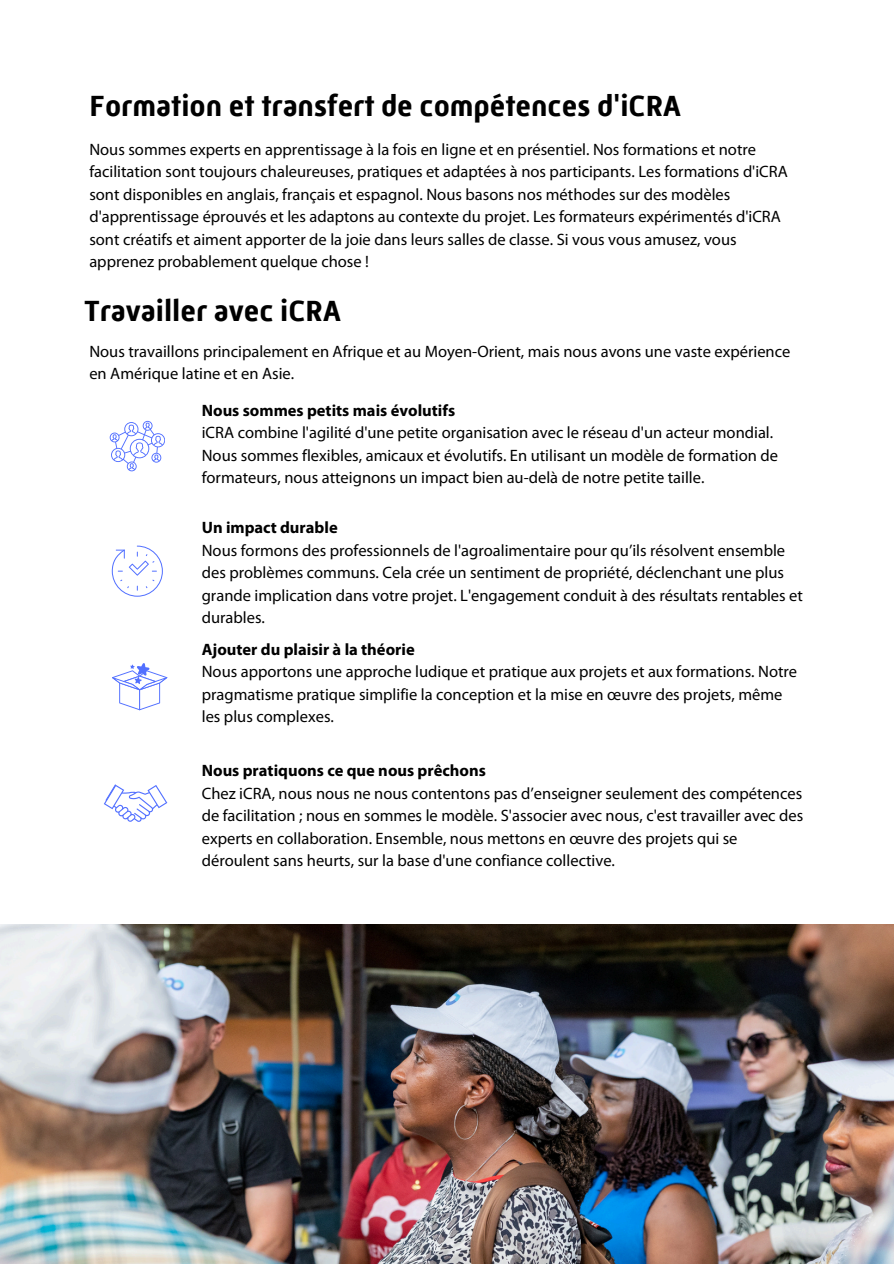
<style>
.page{position:relative;width:894px;height:1264px;background:#fff}
.page>*{position:absolute;margin:0;border:0;box-sizing:border-box;transform-origin:0 0}
.t1{font:700 30px "Mic 32 New W00";color:#000}
.t2{font:16.5px/22.5px "Myriad Pro";color:#000}
.t3{font:700 16.5px "Myriad Pro";color:#000}
</style>
<div class="page">
<svg style="left:104px;top:784px;width:63px;height:37px"></svg>
<svg style="left:110px;top:421px;width:55px;height:50px"></svg>
<svg style="left:112px;top:663px;width:55px;height:47px"></svg>
<svg style="left:112px;top:545px;width:50px;height:51px"></svg>
<img style="left:0;top:924px;width:892px;height:339px">
<h1 class="t1" style="left:89px;top:88px;width:593px">Formation et transfert de compétences d'iCRA</h1>
<p class="t2" style="left:89px;top:138px;width:699px">Nous sommes experts en apprentissage à la fois en ligne et en présentiel. Nos formations et notre facilitation sont toujours chaleureuses, pratiques et adaptées à nos participants. Les formations d'iCRA sont disponibles en anglais, français et espagnol. Nous basons nos méthodes sur des modèles d'apprentissage éprouvés et les adaptons au contexte du projet. Les formateurs expérimentés d'iCRA sont créatifs et aiment apporter de la joie dans leurs salles de classe. Si vous vous amusez, vous apprenez probablement quelque chose !</p>
<h1 class="t1" style="left:84px;top:293px;width:258px">Travailler avec iCRA</h1>
<p class="t2" style="left:89px;top:339px;width:702px">Nous travaillons principalement en Afrique et au Moyen-Orient, mais nous avons une vaste expérience en Amérique latine et en Asie.</p>
<p class="t3" style="left:202px;top:399px;width:255px">Nous sommes petits mais évolutifs</p>
<p class="t2" style="left:202px;top:421px;width:577px">iCRA combine l'agilité d'une petite organisation avec le réseau d'un acteur mondial.<br>Nous sommes flexibles, amicaux et évolutifs. En utilisant un modèle de formation de formateurs, nous atteignons un impact bien au-delà de notre petite taille.</p>
<p class="t3" style="left:202px;top:516px;width:137px">Un impact durable</p>
<p class="t2" style="left:202px;top:538px;width:602px">Nous formons des professionnels de l'agroalimentaire pour qu’ils résolvent ensemble des problèmes communs. Cela crée un sentiment de propriété, déclenchant une plus grande implication dans votre projet. L'engagement conduit à des résultats rentables et durables.</p>
<p class="t3" style="left:202px;top:638px;width:214px">Ajouter du plaisir à la théorie</p>
<p class="t2" style="left:202px;top:660px;width:596px">Nous apportons une approche ludique et pratique aux projets et aux formations. Notre pragmatisme pratique simplifie la conception et la mise en œuvre des projets, même les plus complexes.</p>
<p class="t3" style="left:202px;top:760px;width:285px">Nous pratiquons ce que nous prêchons</p>
<p class="t2" style="left:202px;top:781px;width:603px">Chez iCRA, nous nous ne nous contentons pas d’enseigner seulement des compétences de facilitation ; nous en sommes le modèle. S'associer avec nous, c'est travailler avec des experts en collaboration. Ensemble, nous mettons en œuvre des projets qui se déroulent sans heurts, sur la base d'une confiance collective.</p>
</div>
